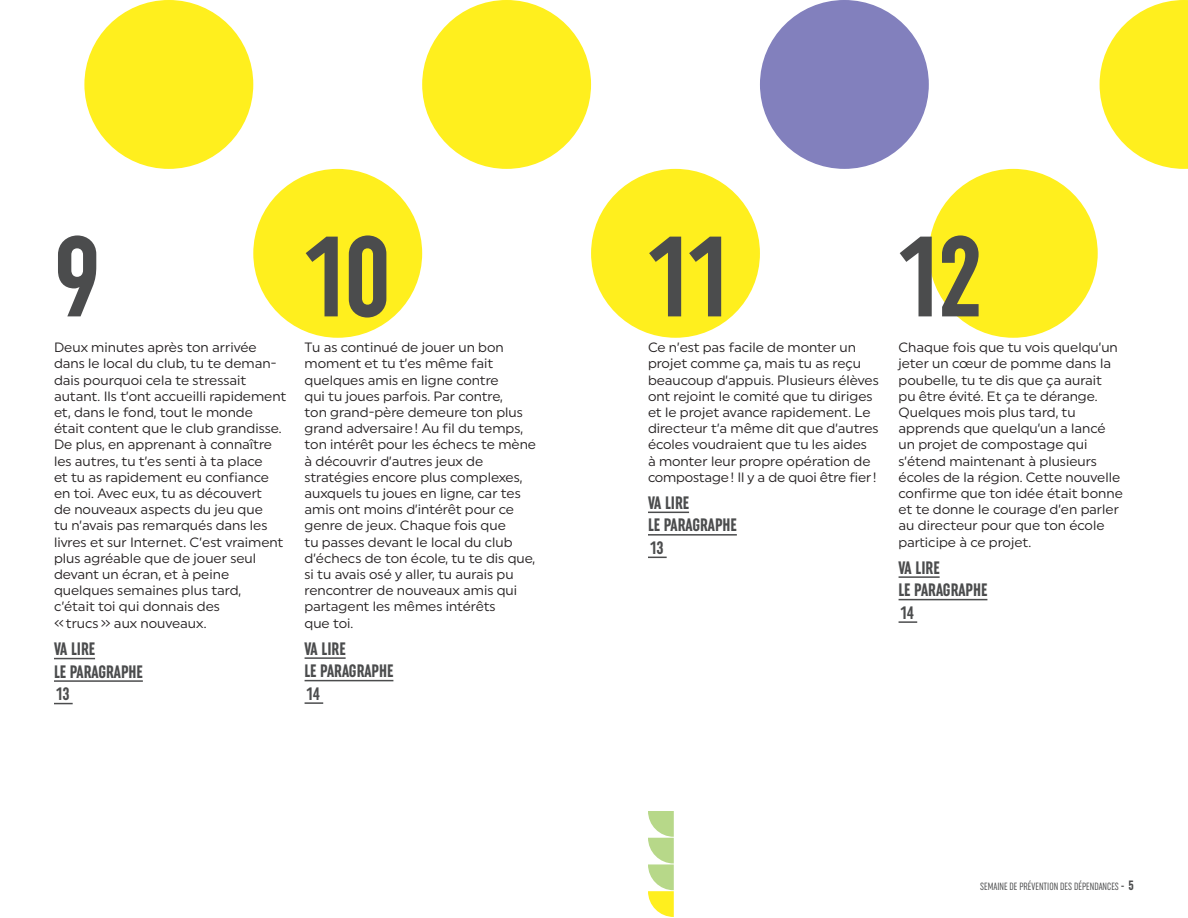
<style>
.page{position:relative;width:1188px;height:918px;background:#fff}
.page>*{position:absolute;margin:0;border:0;box-sizing:border-box;transform-origin:0 0}
.t1{font:700 extra-condensed 114px "Uniform";color:#4b4c4d}
.t2{font:700 extra-condensed 18px "Uniform";color:#4b4c4d}
.t3{font:13.5px/16.2px "Uniform";color:#231f20}
.t4{font:extra-condensed 10.5px "Uniform";color:#4b4c4d}
.s1{font-weight:700}
.s2{font-weight:700;font-size:13.5px}
</style>
<div class="page">
<div style="left:84px;top:0;width:169px;height:169px;background:#ffef1e;border-radius:50%"></div>
<div style="left:422px;top:0;width:169px;height:169px;background:#ffef1e;border-radius:50%"></div>
<div style="left:760px;top:0;width:169px;height:169px;background:#8280bd;border-radius:50%"></div>
<div style="left:253px;top:169px;width:169px;height:169px;background:#ffef1e;border-radius:50%"></div>
<div style="left:591px;top:169px;width:169px;height:169px;background:#ffef1e;border-radius:50%"></div>
<div style="left:929px;top:169px;width:169px;height:169px;background:#ffef1e;border-radius:50%"></div>
<svg style="left:1100px;top:0;width:88px;height:169px"></svg>
<hr style="left:54px;top:658px;width:41px;height:1px;background:#4b4c4d">
<hr style="left:54px;top:680px;width:89px;height:2px;background:#4b4c4d">
<svg style="left:54px;top:703px;width:19px;height:1px"></svg>
<hr style="left:305px;top:657px;width:41px;height:2px;background:#4b4c4d">
<hr style="left:305px;top:680px;width:88px;height:1px;background:#4b4c4d">
<svg style="left:305px;top:702px;width:18px;height:2px"></svg>
<hr style="left:648px;top:512px;width:41px;height:1px;background:#4b4c4d">
<hr style="left:648px;top:534px;width:89px;height:2px;background:#4b4c4d">
<svg style="left:648px;top:557px;width:19px;height:1px"></svg>
<hr style="left:899px;top:576px;width:41px;height:2px;background:#4b4c4d">
<hr style="left:899px;top:599px;width:88px;height:1px;background:#4b4c4d">
<svg style="left:899px;top:621px;width:18px;height:2px"></svg>
<svg style="left:648px;top:811px;width:26px;height:106px"></svg>
<p class="t1" style="left:54px;top:212px;width:48px">9</p>
<p class="t1" style="left:305px;top:212px;width:88px">10</p>
<p class="t1" style="left:648px;top:212px;width:82px">11</p>
<p class="t1" style="left:899px;top:212px;width:85px">12</p>
<p class="t3" style="left:54px;top:339px;width:234px">Deux minutes après ton arrivée dans le local du club, tu te deman&shy;dais pourquoi cela te stressait autant. Ils t’ont accueilli rapidement et, dans le fond, tout le monde était content que le club grandisse.<br>De plus, en apprenant à connaître les autres, tu t’es senti à ta place<br>et tu as rapidement eu confiance en toi. Avec eux, tu as découvert<br>de nouveaux aspects du jeu que<br>tu n’avais pas remarqués dans les livres et sur Internet. C’est vraiment plus agréable que de jouer seul devant un écran, et à peine quelques semaines plus tard,<br>c’était toi qui donnais des<br>«trucs» aux nouveaux.</p>
<p class="t3" style="left:305px;top:339px;width:233px">Tu as continué de jouer un bon moment et tu t’es même fait quelques amis en ligne contre<br>qui tu joues parfois. Par contre,<br>ton grand-père demeure ton plus grand adversaire! Au fil du temps, ton intérêt pour les échecs te mène à découvrir d’autres jeux de stratégies encore plus complexes, auxquels tu joues en ligne, car tes amis ont moins d’intérêt pour ce genre de jeux. Chaque fois que<br>tu passes devant le local du club d’échecs de ton école, tu te dis que, si tu avais osé y aller, tu aurais pu rencontrer de nouveaux amis qui partagent les mêmes intérêts<br>que toi.</p>
<p class="t3" style="left:648px;top:339px;width:232px">Ce n’est pas facile de monter un projet comme ça, mais tu as reçu beaucoup d’appuis. Plusieurs élèves ont rejoint le comité que tu diriges et le projet avance rapidement. Le directeur t’a même dit que d’autres écoles voudraient que tu les aides<br>à monter leur propre opération de compostage! Il y a de quoi être fier!</p>
<p class="t3" style="left:899px;top:339px;width:226px">Chaque fois que tu vois quelqu’un jeter un cœur de pomme dans la poubelle, tu te dis que ça aurait<br>pu être évité. Et ça te dérange.<br>Quelques mois plus tard, tu apprends que quelqu’un a lancé un projet de compostage qui s’étend maintenant à plusieurs écoles de la région. Cette nouvelle confirme que ton idée était bonne et te donne le courage d’en parler au directeur pour que ton école participe à ce projet.</p>
<p class="t2" style="left:648px;top:492px;width:43px">VA LIRE</p>
<p class="t2" style="left:648px;top:515px;width:90px">LE PARAGRAPHE</p>
<p class="t2" style="left:650px;top:537px;width:15px">13</p>
<p class="t2" style="left:899px;top:557px;width:43px">VA LIRE</p>
<p class="t2" style="left:899px;top:580px;width:90px">LE PARAGRAPHE</p>
<p class="t2" style="left:901px;top:602px;width:15px">14</p>
<p class="t2" style="left:54px;top:639px;width:43px">VA LIRE</p>
<p class="t2" style="left:54px;top:661px;width:90px">LE PARAGRAPHE</p>
<p class="t2" style="left:56px;top:684px;width:15px">13</p>
<p class="t2" style="left:305px;top:638px;width:43px">VA LIRE</p>
<p class="t2" style="left:305px;top:661px;width:90px">LE PARAGRAPHE</p>
<p class="t2" style="left:307px;top:683px;width:15px">14</p>
<p class="t4" style="left:980px;top:880px;width:155px">SEMAINE DE PRÉVENTION DES DÉPENDANCES <span class="s1">-</span> <span class="s2">5</span></p>
</div>
